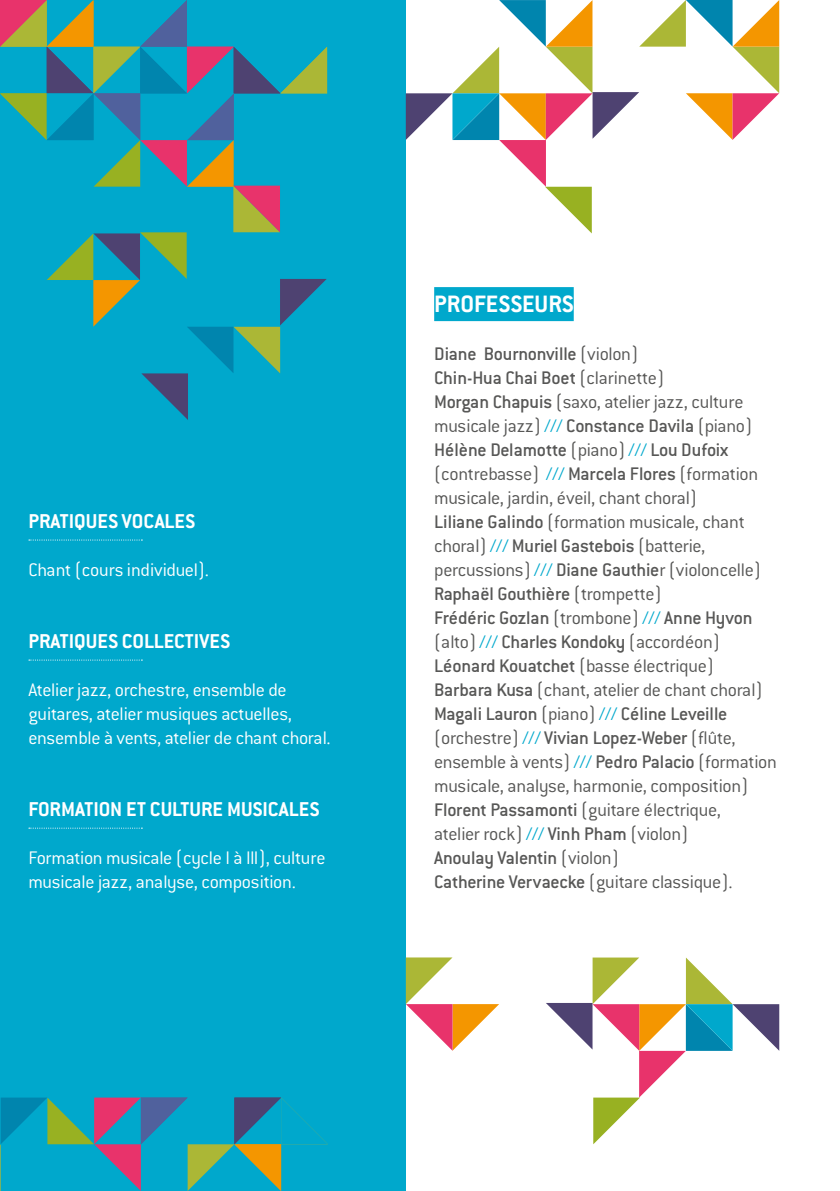
<style>
.page{position:relative;width:840px;height:1191px;background:#fff}
.page>*{position:absolute;margin:0;border:0;box-sizing:border-box;transform-origin:0 0}
.t1{font:700 26px "Conduit ITC";color:#fff}
.t2{font:700 22px "Conduit ITC";color:#fff}
.t3{font:300 20px/24px "Conduit ITC";letter-spacing:-.015em;color:#575756}
.t4{font:300 20px/24px "Conduit ITC";letter-spacing:-.015em;color:#fff}
.s1{font-weight:500}
.s2{color:#00a8cc}
</style>
<div class="page">
<div style="left:0;top:0;width:405px;height:1191px;background:#00a8cc"></div>
<svg style="left:405px;top:957px;width:94px;height:93px"></svg>
<svg style="left:405px;top:0;width:373px;height:233px"></svg>
<svg style="left:546px;top:957px;width:232px;height:187px"></svg>
<svg style="left:0;top:0;width:328px;height:420px"></svg>
<svg style="left:0;top:1097px;width:327px;height:94px"></svg>
<div style="left:434px;top:287px;width:139px;height:34px;background:#00a8cc"></div>
<svg style="left:29px;top:539px;width:113px;height:1px"></svg>
<svg style="left:29px;top:659px;width:113px;height:1px"></svg>
<svg style="left:29px;top:827px;width:113px;height:1px"></svg>
<p class="t2" style="left:28px;top:508px;width:168px">PRATIQUES VOCALES</p>
<p class="t4" style="left:28px;top:558px;width:182px">Chant (cours individuel).</p>
<p class="t2" style="left:28px;top:628px;width:203px">PRATIQUES COLLECTIVES</p>
<p class="t4" style="left:28px;top:678px;width:304px">Atelier jazz, orchestre, ensemble de guitares, atelier musiques actuelles, ensemble à vents, atelier de chant choral.</p>
<p class="t2" style="left:28px;top:796px;width:292px">FORMATION ET CULTURE MUSICALES</p>
<p class="t4" style="left:28px;top:846px;width:298px">Formation musicale (cycle I à III), culture musicale jazz, analyse, composition.</p>
<h1 class="t1" style="left:434px;top:289px;width:141px">PROFESSEURS</h1>
<p class="t3" style="left:434px;top:342px;width:344px"><span class="s1">Diane Bournonville</span> (violon)<br><span class="s1">Chin-Hua Chai Boet</span> (clarinette)<br><span class="s1">Morgan Chapuis</span> (saxo, atelier jazz, culture musicale jazz) <span class="s2">///</span> <span class="s1">Constance Davila</span> (piano)<br><span class="s1">Hélène Delamotte</span> (piano) <span class="s2">///</span> <span class="s1">Lou Dufoix </span>(contrebasse) <span class="s2">///</span> <span class="s1">Marcela Flores</span> (formation musicale, jardin, éveil, chant choral)<br><span class="s1">Liliane Galindo</span> (formation musicale, chant choral) <span class="s2">///</span> <span class="s1">Muriel Gastebois</span> (batterie, percussions) <span class="s2">///</span> <span class="s1">Diane Gauthie</span>r (violoncelle)<br><span class="s1">Raphaël Gouthière</span> (trompette)<br><span class="s1">Frédéric Gozlan</span> (trombone) <span class="s2">///</span> <span class="s1">Anne Hyvon </span>(alto) <span class="s2">///</span> <span class="s1">Charles Kondoky</span> (accordéon)<br><span class="s1">Léonard Kouatchet</span> (basse électrique)<br><span class="s1">Barbara Kusa</span> (chant, atelier de chant choral)<br><span class="s1">Magali Lauron</span> (piano) <span class="s2">///</span> <span class="s1">Céline Leveille </span>(orchestre) <span class="s2">///</span> <span class="s1">Vivian Lopez-Weber</span> (flûte, ensemble à vents) <span class="s2">///</span> <span class="s1">Pedro Palacio</span> (formation musicale, analyse, harmonie, composition)<br><span class="s1">Florent Passamonti</span> (guitare électrique,<br>atelier rock) <span class="s2">///</span> <span class="s1">Vinh Pham</span> (violon)<br><span class="s1">Anoulay Valentin</span> (violon)<br><span class="s1">Catherine Vervaecke</span> (guitare classique).</p>
</div>
